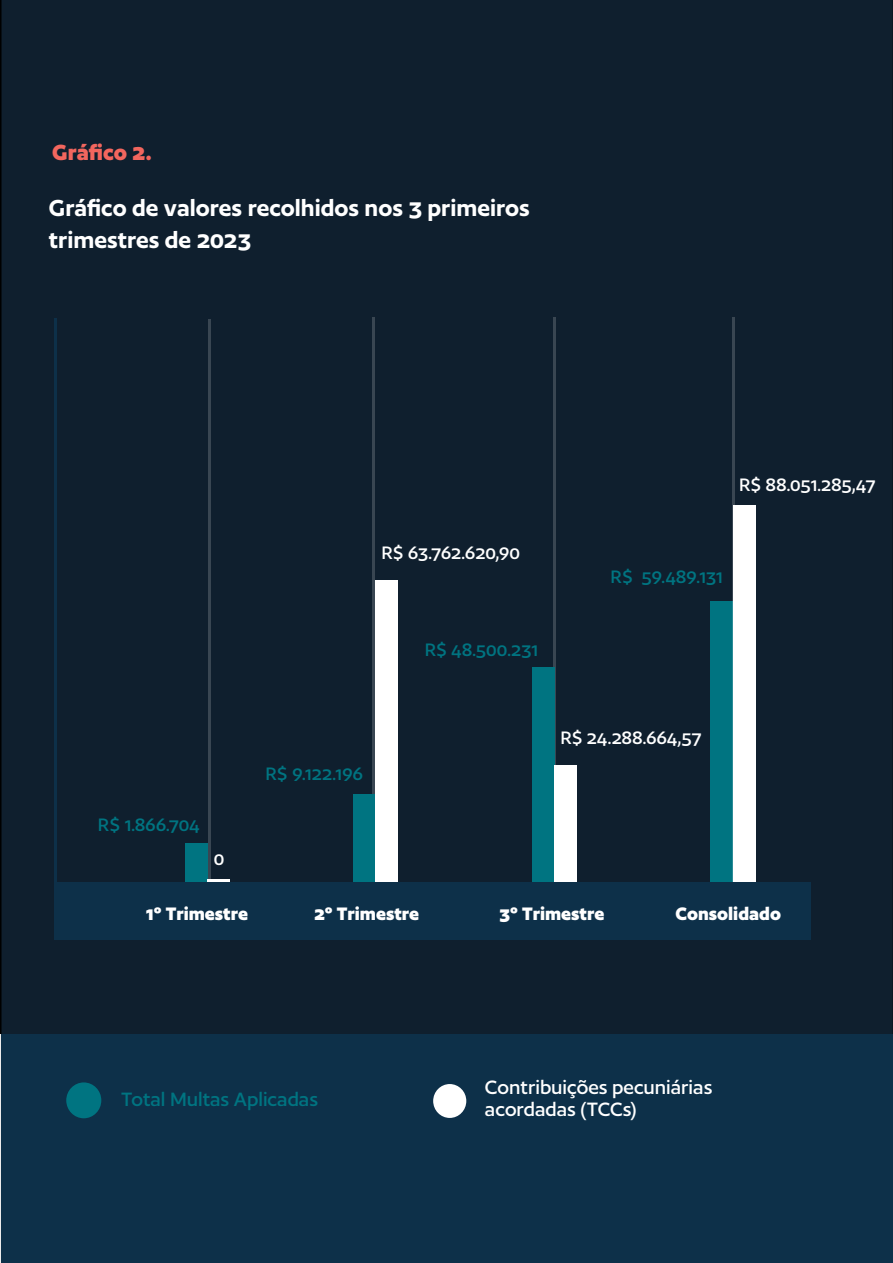
<style>
.page{position:relative;width:893px;height:1263px;background:#fff}
.page>*{position:absolute;margin:0;border:0;box-sizing:border-box;transform-origin:0 0}
.t1{font:600 27px/32.4px "Author";color:#fff}
.t2{font:700 25.5px "Author";color:#f2665e}
.t3{font:500 22.5px/22.5px "Author";color:#fff}
.t4{font:500 22.5px "Author";color:#007481}
.t5{font:500 21px "Author";letter-spacing:-.01em;color:#007481}
.t6{font:500 21px "Author";letter-spacing:-.015em;color:#fff}
.t7{font:700 21px "Author";color:#fff}
</style>
<div class="page">
<div style="left:0;top:0;width:893px;height:1035px;background:#0f1f2e"></div>
<hr style="left:0;top:1035px;width:2px;height:228px;background:#ecebeb">
<hr style="left:208px;top:319px;width:2px;height:566px;background:#fff">
<hr style="left:373px;top:318px;width:2px;height:568px;background:#fff">
<hr style="left:553px;top:318px;width:3px;height:568px;background:#fff">
<div style="left:186px;top:843px;width:22px;height:39px;background:#007481"></div>
<div style="left:353px;top:794px;width:22px;height:88px;background:#007481"></div>
<div style="left:532px;top:667px;width:22px;height:215px;background:#007481"></div>
<hr style="left:208px;top:879px;width:22px;height:3px;background:#fff">
<div style="left:375px;top:580px;width:22px;height:302px;background:#fff"></div>
<div style="left:554px;top:765px;width:23px;height:117px;background:#fff"></div>
<div style="left:711px;top:602px;width:22px;height:280px;background:#007481"></div>
<div style="left:733px;top:505px;width:22px;height:377px;background:#fff"></div>
<hr style="left:732px;top:318px;width:2px;height:568px;background:#fff">
<div style="left:54px;top:882px;width:757px;height:57px;background:#0d3049"></div>
<hr style="left:55px;top:319px;width:2px;height:607px;background:#0d3049">
<div style="left:2px;top:1035px;width:891px;height:228px;background:#0d3049"></div>
<div style="left:66px;top:1082px;width:35px;height:36px;background:#007481;border-radius:50%"></div>
<div style="left:433px;top:1084px;width:33px;height:34px;background:#fff;border-radius:50%"></div>
<p class="t2" style="left:52px;top:139px;width:101px">Gráfico 2.</p>
<p class="t1" style="left:49px;top:191px;width:482px">Gráfico de valores recolhidos nos 3 primeiros trimestres de 2023</p>
<p class="t5" style="left:98px;top:814px;width:103px">R$ 1.866.704</p>
<p class="t6" style="left:214px;top:848px;width:12px">0</p>
<p class="t6" style="left:381px;top:542px;width:140px">R$ 63.762.620,90</p>
<p class="t5" style="left:425px;top:639px;width:115px">R$ 48.500.231</p>
<p class="t6" style="left:739px;top:474px;width:138px">R$ 88.051.285,47</p>
<p class="t5" style="left:611px;top:566px;width:114px">R$ 59.489.131</p>
<p class="t5" style="left:265px;top:763px;width:99px">R$ 9.122.196</p>
<p class="t6" style="left:560px;top:727px;width:143px">R$ 24.288.664,57</p>
<p class="t7" style="left:146px;top:902px;width:104px">1º Trimestre</p>
<p class="t7" style="left:314px;top:902px;width:107px">2º Trimestre</p>
<p class="t7" style="left:499px;top:902px;width:107px">3º Trimestre</p>
<p class="t7" style="left:675px;top:902px;width:107px">Consolidado</p>
<p class="t4" style="left:121px;top:1088px;width:199px">Total Multas Aplicadas</p>
<p class="t3" style="left:485px;top:1076px;width:229px">Contribuições pecuniárias acordadas (TCCs)</p>
</div>
